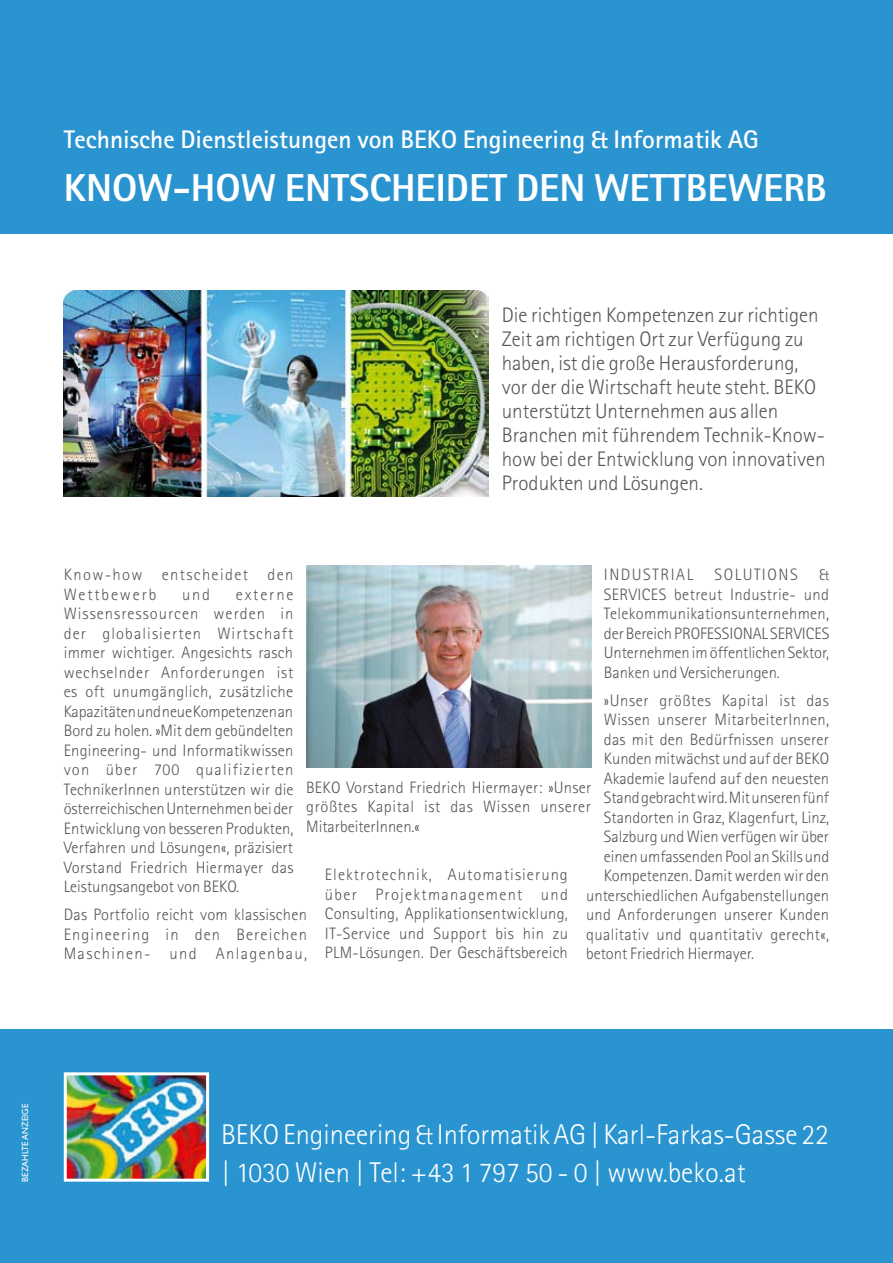
<style>
.page{position:relative;width:893px;height:1263px;background:#fff}
.page>*{position:absolute;margin:0;border:0;box-sizing:border-box;transform-origin:0 0}
.t1{font:800 39px "Rotis Sans Serif";color:#fff}
.t2{font:300 28.5px/37.5px "Rotis Sans Serif";color:#fff}
.t3{font:700 25.5px "Rotis Sans Serif";color:#fff}
.t4{font:300 21px/24px "Rotis Sans Serif";color:#565656}
.t5{font:300 16.5px/19.5px "Rotis Sans Serif";letter-spacing:.005em;color:#565656;text-align:justify}
.t6{font:300 16.5px "Rotis Sans Serif";letter-spacing:.025em;color:#565656}
.t7{font:300 16.5px/19.5px "Rotis Sans Serif";letter-spacing:.085em;color:#565656}
.t8{font:300 16.5px "Rotis Sans Serif";letter-spacing:.04em;color:#565656}
.t9{font:300 16.5px "Rotis Sans Serif";letter-spacing:.095em;color:#565656}
.t10{font:9px "Gill Sans";color:#fff}
</style>
<div class="page">
<div style="left:0;top:1029px;width:893px;height:234px;background:#2994cf"></div>
<div style="left:0;top:0;width:893px;height:234px;background:#2994cf"></div>
<img style="left:64px;top:291px;width:425px;height:205px">
<img style="left:306px;top:566px;width:285px;height:201px">
<img style="left:68px;top:1076px;width:137px;height:102px">
<div style="left:64px;top:1072px;width:145px;height:110px;border:3px solid #fff"></div>
<h3 class="t3" style="left:64px;top:123px;width:697px">Technische Dienstleistungen von BEKO Engineering &amp; Informatik AG</h3>
<h1 class="t1" style="left:64px;top:163px;width:764px">KNOW-HOW ENTSCHEIDET DEN WETTBEWERB</h1>
<p class="t4" style="left:502px;top:303px;width:325px">Die richtigen Kompetenzen zur richtigen Zeit am richtigen Ort zur Verfügung zu haben, ist die große Herausforderung, vor der die Wirtschaft heute steht. BEKO unterstützt Unternehmen aus allen Branchen mit führendem Technik-Know&shy;how bei der Entwicklung von innovativen Produkten und Lösungen.</p>
<p class="t9" style="left:604px;top:565px;width:91px">INDUSTRIAL</p>
<p class="t9" style="left:714px;top:565px;width:85px">SOLUTIONS</p>
<p class="t7" style="left:64px;top:565px;width:231px">Know-how entscheidet den<br>Wettbewerb</p>
<p class="t5" style="left:604px;top:565px;width:227px;text-indent:215px">&amp; SERVICES betreut Industrie- und Telekommunikationsunternehmen, der Bereich PROFESSIONAL SERVICES Unternehmen im öffentlichen Sektor, Banken und Versicherungen.</p>
<p class="t8" style="left:604px;top:691px;width:227px">»Unser größtes Kapital ist das</p>
<p class="t6" style="left:604px;top:710px;width:227px">Wissen unserer MitarbeiterInnen,</p>
<p class="t5" style="left:604px;top:729px;width:227px">das mit den Bedürfnissen unserer</p>
<p class="t5" style="left:604px;top:749px;width:227px">Kunden mitwächst und auf der BEKO</p>
<p class="t5" style="left:604px;top:768px;width:227px">Akademie laufend auf den neuesten</p>
<p class="t5" style="left:604px;top:788px;width:227px">Stand gebracht wird. Mit unseren fünf</p>
<p class="t5" style="left:604px;top:807px;width:227px">Standorten in Graz, Klagenfurt, Linz,</p>
<p class="t5" style="left:604px;top:827px;width:227px">Salzburg und Wien verfügen wir über</p>
<p class="t5" style="left:604px;top:846px;width:227px">einen umfassenden Pool an Skills und</p>
<p class="t5" style="left:604px;top:866px;width:227px">Kompetenzen. Damit werden wir den</p>
<p class="t5" style="left:586px;top:885px;width:245px">unterschiedlichen Aufgabenstellungen</p>
<p class="t5" style="left:586px;top:905px;width:245px">und Anforderungen unserer Kunden</p>
<p class="t6" style="left:586px;top:925px;width:245px">qualitativ und quantitativ gerecht«,</p>
<p class="t5" style="left:586px;top:944px;width:170px">betont Friedrich Hiermayer.</p>
<p class="t5" style="left:182px;top:584px;width:30px">und</p>
<p class="t5" style="left:64px;top:584px;width:231px;text-indent:172px">externe Wissensressourcen werden in der globalisierten Wirtschaft immer wichtiger. Angesichts rasch wechselnder Anforderungen ist es oft unumgänglich, zusätzliche Kapazitäten und neue Kompetenzen an Bord zu holen. »Mit dem gebündelten Engineering- und Informatikwissen von über 700 qualifizierten TechnikerInnen unterstützen wir die österreichischen Unternehmen bei der Entwicklung von besseren Produkten, Verfahren und Lösungen«, präzisiert Vorstand Friedrich Hiermayer das Leistungsangebot von BEKO.</p>
<p class="t5" style="left:64px;top:905px;width:245px">Das Portfolio reicht vom klassischen Engineering in den Bereichen Maschinen- und Anlagenbau,</p>
<p class="t5" style="left:306px;top:778px;width:287px">BEKO Vorstand Friedrich Hiermayer: »Unser größtes Kapital ist das Wissen unserer MitarbeiterInnen.«</p>
<p class="t5" style="left:325px;top:865px;width:245px">Elektrotechnik, Automatisierung über Projektmanagement und Consulting, Applikationsentwicklung, IT-Service und Support bis hin zu PLM-Lösungen. Der Geschäftsbereich</p>
<p class="t10" style="left:20px;top:1182px;width:80px;rotate:-90deg">Bezahlte Anzeige</p>
<h2 class="t2" style="left:221px;top:1116px;width:609px">BEKO Engineering &amp; Informatik AG | Karl-Farkas-Gasse 22 | 1030 Wien | Tel: +43 1 797 50 - 0 | www.beko.at</h2>
</div>
